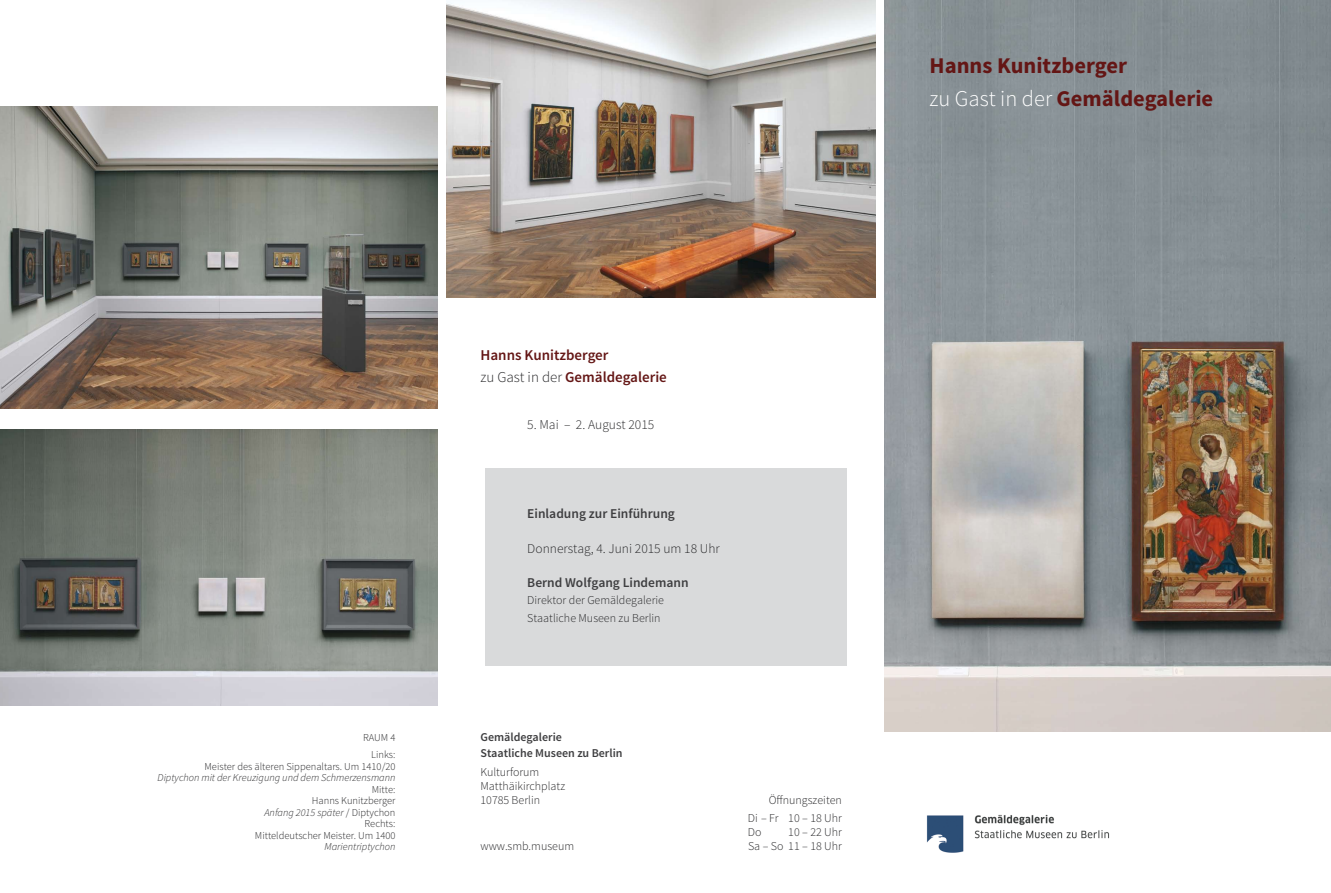
<style>
.page{position:relative;width:1331px;height:893px;background:#fff}
.page>*{position:absolute;margin:0;border:0;box-sizing:border-box;transform-origin:0 0}
.t1{font:700 22.5px/33px "Source Sans Pro";color:#641615}
.t2{font:600 15px/21.8px "Source Sans Pro";color:#641615}
.t3{font:300 13.5px "Source Sans Pro";color:#28282a}
.t4{font:600 13.5px "Source Sans Pro";color:#3e3e40}
.t5{font:300 12px/14.2px "Source Sans Pro";color:#28282a;text-align:right}
.t6{font:600 12px/15.3px "Source Sans Pro";color:#3e3e40}
.t7{font:300 10.5px/11.6px "Source Sans Pro";color:#28282a;text-align:right}
.t8{font:italic 300 10.5px "Source Sans Pro";color:#28282a}
.s1{font-weight:300;color:#fff}
.s2{font-style:italic}
.s3{font-weight:300;color:#28282a}
</style>
<div class="page">
<img style="left:926px;top:814px;width:184px;height:39px">
<div style="left:485px;top:468px;width:361px;height:197px;background:#d9dadb"></div>
<img style="left:884px;top:0;width:447px;height:731px">
<img style="left:0;top:429px;width:438px;height:277px">
<img style="left:446px;top:0;width:430px;height:298px">
<img style="left:0;top:106px;width:438px;height:302px">
<h1 class="t1" style="left:929px;top:50px;width:285px">Hanns Kunitzberger<br><span class="s1">zu Gast in der</span> Gemäldegalerie</h1>
<p class="t7" style="left:363px;top:730px;width:34px;line-height:16.6px">RAUM 4<br>Links:</p>
<p class="t7" style="left:205px;top:760px;width:192px">Meister des älteren Sippenaltars. Um 1410/20</p>
<p class="t8" style="left:158px;top:771px;width:239px">Diptychon mit der Kreuzigung und dem Schmerzensmann</p>
<p class="t7" style="left:255px;top:783px;width:142px">Mitte:<br>Hanns Kunitzberger<br><span class="s2">Anfang 2015 später</span> / Diptychon<br>Rechts:<br>Mitteldeutscher Meister. Um 1400</p>
<p class="t8" style="left:325px;top:841px;width:72px">Marientriptychon</p>
<p class="t2" style="left:480px;top:344px;width:188px">Hanns Kunitzberger<br><span class="s3">zu Gast in der</span> Gemäldegalerie</p>
<p class="t3" style="left:527px;top:417px;width:128px">5. Mai – 2. August 2015</p>
<p class="t4" style="left:527px;top:505px;width:149px">Einladung zur Einführung</p>
<p class="t3" style="left:527px;top:540px;width:194px">Donnerstag, 4. Juni 2015 um 18 Uhr</p>
<p class="t4" style="left:527px;top:574px;width:163px">Bernd Wolfgang Lindemann</p>
<p class="t5" style="left:527px;top:592px;width:138px;line-height:17.2px;text-align:left">Direktor der Gemäldegalerie<br>Staatliche Museen zu Berlin</p>
<p class="t6" style="left:480px;top:730px;width:144px">Gemäldegalerie<br>Staatliche Museen zu Berlin</p>
<p class="t5" style="left:480px;top:765px;width:86px;text-align:left">Kulturforum<br>Matthäikirchplatz<br>10785 Berlin</p>
<p class="t5" style="left:480px;top:839px;width:95px">www.smb.museum</p>
<p class="t5" style="left:748px;top:791px;width:96px;line-height:17.7px">Öffnungszeiten<br>Di – Fr 10 – 18 Uhr</p>
<p class="t5" style="left:748px;top:825px;width:15px">Do</p>
<p class="t5" style="left:748px;top:825px;width:95px">10 – 22 Uhr<br>Sa – So 11 – 18 Uhr</p>
</div>
